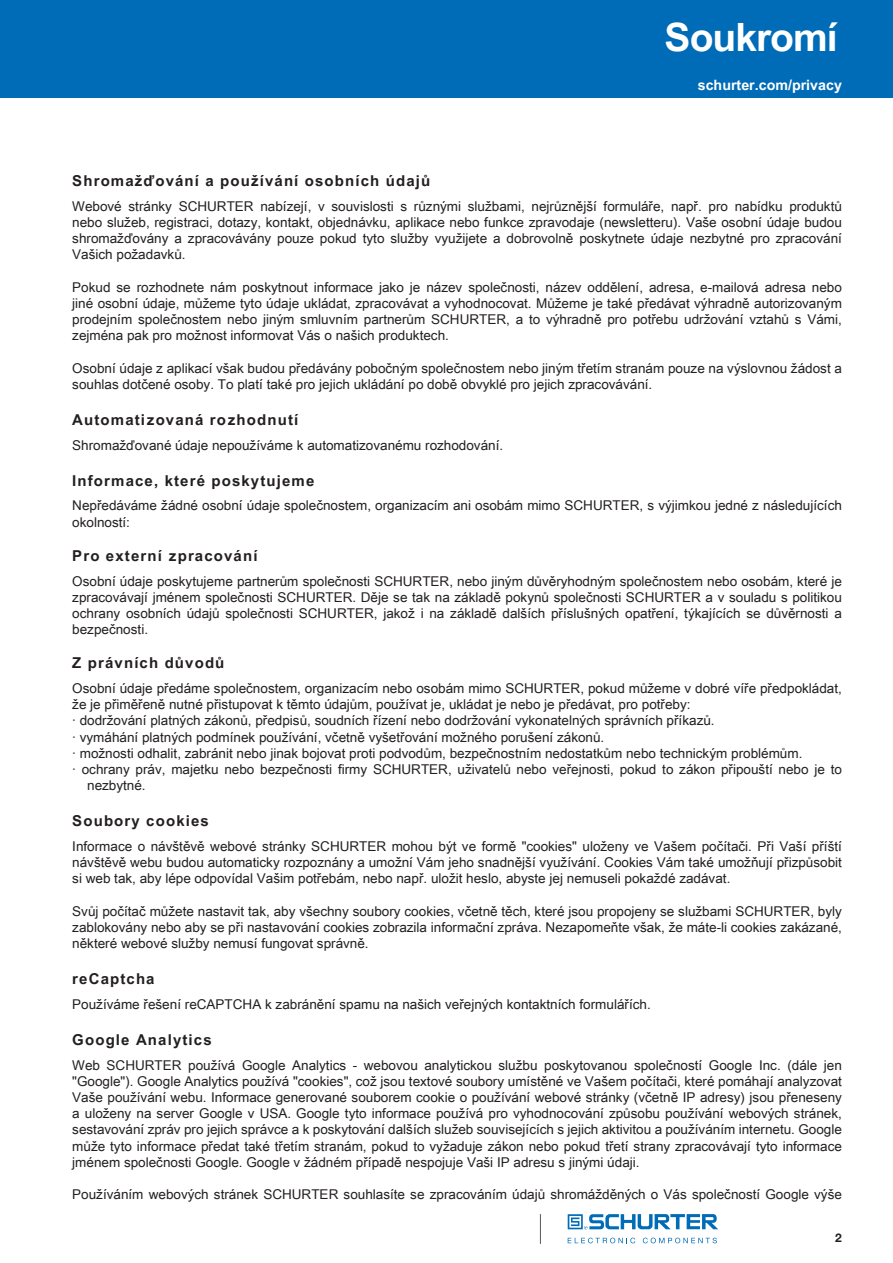
<style>
.page{position:relative;width:893px;height:1263px;background:#fff}
.page>*{position:absolute;margin:0;border:0;box-sizing:border-box;transform-origin:0 0}
.RedArt_PubKopfName{font:700 39px "Arial Unicode MS";letter-spacing:-.025em;color:#fff}
.Red_Ueberschrift2{font:700 15px "Arial Unicode MS";letter-spacing:.075em;color:#231f20}
.RedArt_PubKopfUrl{font:700 14.25px "Arial Unicode MS";color:#fff}
.Red_Standard{font:13.5px/16.2px "Arial Unicode MS";color:#231f20;text-align:justify}
.Red_Einzug1{font:13.5px/16.2px "Arial Unicode MS";color:#231f20}
.t1{font:700 12px "Helvetica Neue LT";color:#231f20}
</style>
<div class="page">
<svg style="left:568px;top:1214px;width:150px;height:15px"></svg>
<svg style="left:568px;top:1238px;width:67px;height:5px"></svg>
<svg style="left:643px;top:1238px;width:74px;height:5px"></svg>
<hr style="left:540px;top:1214px;width:1px;height:30px;background:#57585a">
<div style="left:0;top:0;width:893px;height:98px;background:#006bb6"></div>
<p class="RedArt_PubKopfName" style="left:665px;top:9px;width:175px">Soukromí</p>
<p class="RedArt_PubKopfUrl" style="left:698px;top:75px;width:146px">schurter.com/privacy</p>
<p class="Red_Ueberschrift2" style="left:72px;top:170px;width:360px">Shromažďování a používání osobních údajů</p>
<p class="Red_Standard" style="left:72px;top:198px;width:771px">Webové stránky SCHURTER nabízejí, v souvislosti s různými službami, nejrůznější formuláře, např. pro nabídku produktů nebo služeb, registraci, dotazy, kontakt, objednávku, aplikace nebo funkce zpravodaje (newsletteru). Vaše osobní údaje budou shromažďovány a zpracovávány pouze pokud tyto služby využijete a dobrovolně poskytnete údaje nezbytné pro zpracování Vašich požadavků.</p>
<p class="Red_Standard" style="left:72px;top:279px;width:771px">Pokud se rozhodnete nám poskytnout informace jako je název společnosti, název oddělení, adresa, e-mailová adresa nebo jiné osobní údaje, můžeme tyto údaje ukládat, zpracovávat a vyhodnocovat. Můžeme je také předávat výhradně autorizovaným prodejním společnostem nebo jiným smluvním partnerům SCHURTER, a to výhradně pro potřebu udržování vztahů s Vámi, zejména pak pro možnost informovat Vás o našich produktech.</p>
<p class="Red_Standard" style="left:72px;top:360px;width:771px">Osobní údaje z aplikací však budou předávány pobočným společnostem nebo jiným třetím stranám pouze na výslovnou žádost a souhlas dotčené osoby. To platí také pro jejich ukládání po době obvyklé pro jejich zpracovávání.</p>
<p class="Red_Ueberschrift2" style="left:72px;top:409px;width:228px">Automatizovaná rozhodnutí</p>
<p class="Red_Standard" style="left:72px;top:437px;width:432px">Shromažďované údaje nepoužíváme k automatizovanému rozhodování.</p>
<p class="Red_Ueberschrift2" style="left:72px;top:469px;width:244px">Informace, které poskytujeme</p>
<p class="Red_Standard" style="left:72px;top:497px;width:771px">Nepředáváme žádné osobní údaje společnostem, organizacím ani osobám mimo SCHURTER, s výjimkou jedné z následujících okolností:</p>
<p class="Red_Ueberschrift2" style="left:72px;top:544px;width:187px">Pro externí zpracování</p>
<p class="Red_Standard" style="left:72px;top:572px;width:771px">Osobní údaje poskytujeme partnerům společnosti SCHURTER, nebo jiným důvěryhodným společnostem nebo osobám, které je zpracovávají jménem společnosti SCHURTER. Děje se tak na základě pokynů společnosti SCHURTER a v souladu s politikou ochrany osobních údajů společnosti SCHURTER, jakož i na základě dalších příslušných opatření, týkajících se důvěrnosti a bezpečnosti.</p>
<p class="Red_Ueberschrift2" style="left:72px;top:652px;width:154px">Z právních důvodů</p>
<p class="Red_Standard" style="left:72px;top:680px;width:771px">Osobní údaje předáme společnostem, organizacím nebo osobám mimo SCHURTER, pokud můžeme v dobré víře předpokládat, že je přiměřeně nutné přistupovat k těmto údajům, používat je, ukládat je nebo je předávat, pro potřeby:</p>
<p class="Red_Einzug1" style="left:72px;top:712px;width:644px">· dodržování platných zákonů, předpisů, soudních řízení nebo dodržování vykonatelných správních příkazů.</p>
<p class="Red_Einzug1" style="left:72px;top:728px;width:534px">· vymáhání platných podmínek používání, včetně vyšetřování možného porušení zákonů.</p>
<p class="Red_Einzug1" style="left:72px;top:745px;width:732px">· možnosti odhalit, zabránit nebo jinak bojovat proti podvodům, bezpečnostním nedostatkům nebo technickým problémům.</p>
<p class="Red_Einzug1" style="left:87px;top:761px;width:756px;text-indent:-15px">· ochrany práv, majetku nebo bezpečnosti firmy SCHURTER, uživatelů nebo veřejnosti, pokud to zákon připouští nebo je to nezbytné.</p>
<p class="Red_Ueberschrift2" style="left:72px;top:810px;width:138px">Soubory cookies</p>
<p class="Red_Standard" style="left:72px;top:838px;width:771px">Informace o návštěvě webové stránky SCHURTER mohou být ve formě "cookies" uloženy ve Vašem počítači. Při Vaší příští návštěvě webu budou automaticky rozpoznány a umožní Vám jeho snadnější využívání. Cookies Vám také umožňují přizpůsobit si web tak, aby lépe odpovídal Vašim potřebám, nebo např. uložit heslo, abyste jej nemuseli pokaždé zadávat.</p>
<p class="Red_Standard" style="left:72px;top:903px;width:771px">Svůj počítač můžete nastavit tak, aby všechny soubory cookies, včetně těch, které jsou propojeny se službami SCHURTER, byly zablokovány nebo aby se při nastavování cookies zobrazila informační zpráva. Nezapomeňte však, že máte-li cookies zakázané, některé webové služby nemusí fungovat správně.</p>
<p class="Red_Ueberschrift2" style="left:72px;top:968px;width:84px">reCaptcha</p>
<p class="Red_Standard" style="left:72px;top:996px;width:580px">Používáme řešení reCAPTCHA k zabránění spamu na našich veřejných kontaktních formulářích.</p>
<p class="Red_Ueberschrift2" style="left:72px;top:1028px;width:141px">Google Analytics</p>
<p class="Red_Standard" style="left:72px;top:1056px;width:771px">Web SCHURTER používá Google Analytics - webovou analytickou službu poskytovanou společností Google Inc. (dále jen "Google"). Google Analytics používá "cookies", což jsou textové soubory umístěné ve Vašem počítači, které pomáhají analyzovat Vaše používání webu. Informace generované souborem cookie o používání webové stránky (včetně IP adresy) jsou přeneseny a uloženy na server Google v USA. Google tyto informace používá pro vyhodnocování způsobu používání webových stránek, sestavování zpráv pro jejich správce a k poskytování dalších služeb souvisejících s jejich aktivitou a používáním internetu. Google může tyto informace předat také třetím stranám, pokud to vyžaduje zákon nebo pokud třetí strany zpracovávají tyto informace jménem společnosti Google. Google v žádném případě nespojuje Vaši IP adresu s jinými údaji.</p>
<p class="Red_Standard" style="left:72px;top:1186px;width:771px">Používáním webových stránek SCHURTER souhlasíte se zpracováním údajů shromážděných o Vás společností Google výše</p>
<p class="t1" style="left:835px;top:1230px;width:8px">2</p>
</div>
